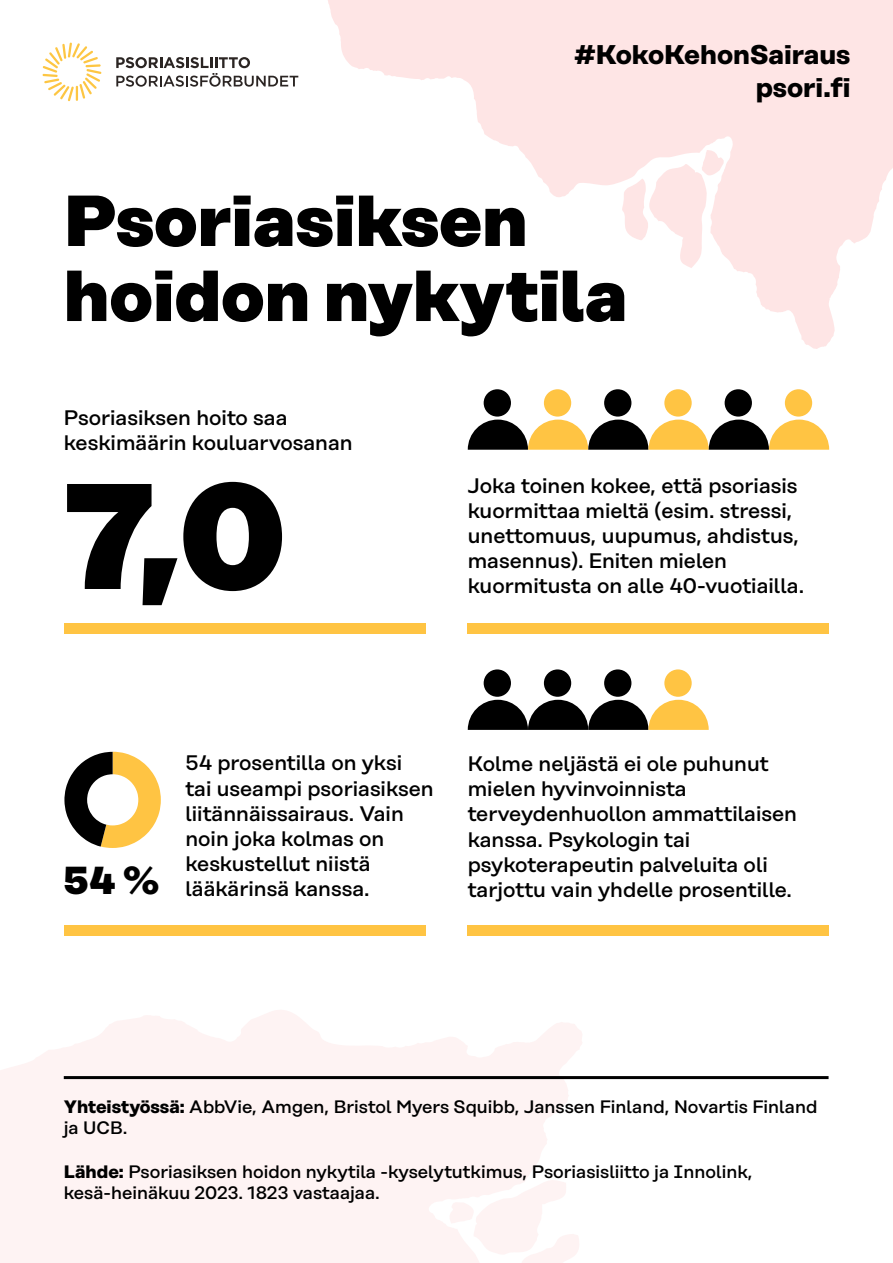
<style>
.page{position:relative;width:893px;height:1263px;background:#fff}
.page>*{position:absolute;margin:0;border:0;box-sizing:border-box;transform-origin:0 0}
.t1{font:800 150px "Rational";color:#000}
.t2{font:135px "Chartwell Pies";color:#000}
.t3{font:800 72px/75px "Rational";color:#000}
.t4{font:700 27px/33px "Rational";color:#000;text-align:right}
.t5{font:500 21px/25.2px "Rational";color:#000}
.t6{font:500 18px/21.6px "Rational";color:#000}
.s1{color:#ffc443}
.s2{color:#fff}
.s3{font-weight:800;font-size:39px}
.s4{font-weight:700}
</style>
<div class="page">
<svg style="left:328px;top:0;width:565px;height:349px;fill:#fee5e5"></svg>
<svg style="left:43px;top:43px;width:58px;height:58px"></svg>
<svg style="left:116px;top:57px;width:182px;height:30px"></svg>
<svg style="left:0;top:1010px;width:583px;height:253px;fill:#fef3f3"></svg>
<svg style="left:448px;top:1180px;width:132px;height:83px"></svg>
<div style="left:64px;top:925px;width:361px;height:10px;background:#ffc443"></div>
<div style="left:468px;top:623px;width:361px;height:11px;background:#ffc443"></div>
<div style="left:468px;top:925px;width:361px;height:10px;background:#ffc443"></div>
<div style="left:64px;top:623px;width:361px;height:11px;background:#ffc443"></div>
<div style="left:484px;top:389px;width:27px;height:28px;background:#000;border-radius:50%"></div>
<div style="left:484px;top:669px;width:27px;height:28px;background:#000;border-radius:50%"></div>
<div style="left:544px;top:389px;width:27px;height:28px;background:#ffc443;border-radius:50%"></div>
<div style="left:544px;top:669px;width:27px;height:28px;background:#000;border-radius:50%"></div>
<div style="left:604px;top:389px;width:27px;height:28px;background:#000;border-radius:50%"></div>
<div style="left:604px;top:669px;width:27px;height:28px;background:#000;border-radius:50%"></div>
<div style="left:664px;top:389px;width:28px;height:28px;background:#ffc443;border-radius:50%"></div>
<div style="left:664px;top:669px;width:28px;height:28px;background:#ffc443;border-radius:50%"></div>
<svg style="left:468px;top:700px;width:241px;height:30px"></svg>
<div style="left:725px;top:389px;width:27px;height:28px;background:#000;border-radius:50%"></div>
<div style="left:785px;top:389px;width:27px;height:28px;background:#ffc443;border-radius:50%"></div>
<svg style="left:468px;top:420px;width:361px;height:30px"></svg>
<hr style="left:64px;top:1076px;width:764px;height:3px;background:#000">
<p class="t4" style="left:574px;top:38px;width:278px">#KokoKehonSairaus psori.fi</p>
<h3 class="t3" style="left:64px;top:182px;width:565px">Psoriasiksen hoidon nykytila</h3>
<p class="t5" style="left:64px;top:404px;width:290px">Psoriasiksen hoito saa keskimäärin kouluarvosanan</p>
<h1 class="t1" style="left:64px;top:444px;width:224px">7,0</h1>
<p class="t5" style="left:468px;top:473px;width:338px">Joka toinen kokee, että psoriasis kuormittaa mieltä (esim. stressi, unettomuus, uupumus, ahdistus, masennus). Eniten mielen kuormitusta on alle 40-vuotiailla.</p>
<h2 class="t2" style="left:58px;top:717px;width:214px"><span class="s1">54</span>46+<span class="s2">A</span></h2>
<p class="t5" style="left:64px;top:876px;width:307px"><span class="s3">54 %</span> lääkärinsä kanssa.</p>
<p class="t5" style="left:185px;top:750px;width:250px">54 prosentilla on yksi<br>tai useampi psoriasiksen liitännäissairaus. Vain noin joka kolmas on keskustellut niistä</p>
<p class="t5" style="left:468px;top:751px;width:331px">Kolme neljästä ei ole puhunut mielen hyvinvoinnista terveydenhuollon ammattilaisen kanssa. Psykologin tai psykoterapeutin palveluita oli tarjottu vain yhdelle prosentille.</p>
<p class="t6" style="left:64px;top:1095px;width:755px"><span class="s4">Yhteistyössä:</span> AbbVie, Amgen, Bristol Myers Squibb, Janssen Finland, Novartis Finland ja UCB.</p>
<p class="t6" style="left:64px;top:1160px;width:690px"><span class="s4">Lähde:</span> Psoriasiksen hoidon nykytila -kyselytutkimus, Psoriasisliitto ja Innolink, kesä-heinäkuu 2023. 1823 vastaajaa.</p>
</div>
